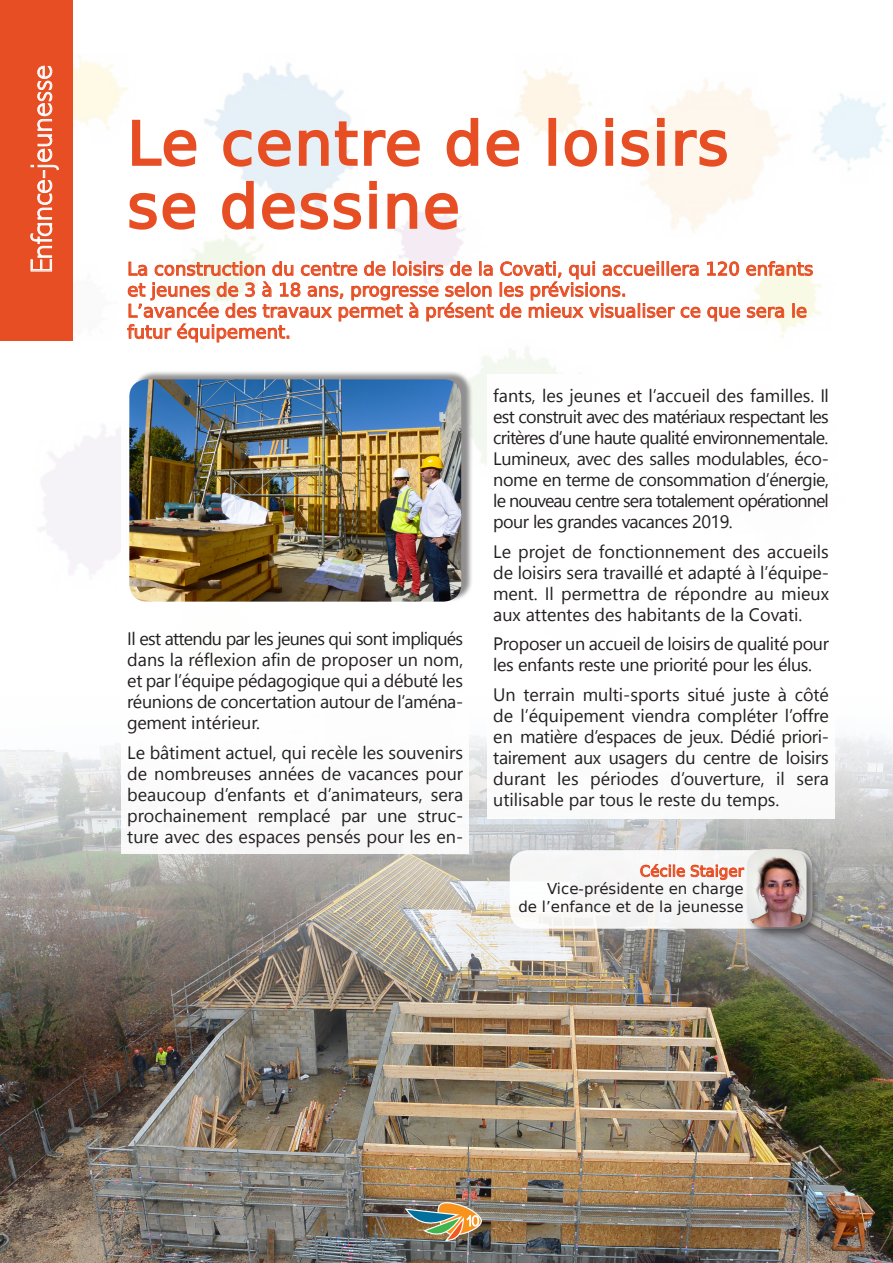
<style>
.page{position:relative;width:893px;height:1263px;background:#fff}
.page>*{position:absolute;margin:0;border:0;box-sizing:border-box;transform-origin:0 0}
.t1{font:60px "DejaVu Sans";letter-spacing:.03em;color:#e84e24}
.t2{font:300 30px "Petita";letter-spacing:.02em;color:#fff}
.t3{font:18px/21px "Nirmala UI";letter-spacing:-.02em;color:#231f20;text-align:justify}
.t4{font:18px/21px "DejaVu Sans";color:#e84e24}
.t5{font:15px/18px "DejaVu Sans";color:#231f20;text-align:right}
.s1{color:#e84e24}
</style>
<div class="page">
<img style="left:0;top:0;width:890px;height:575px">
<img style="left:0;top:735px;width:893px;height:528px">
<img style="left:405px;top:1202px;width:78px;height:39px">
<div style="left:0;top:0;width:72px;height:340px;background:#e84e24"></div>
<svg style="left:30px;top:65px;width:29px;height:207px"></svg>
<svg style="left:131px;top:119px;width:66px;height:49px"></svg>
<svg style="left:222px;top:129px;width:70px;height:39px;background:#e8c2bb"></svg>
<svg style="left:298px;top:120px;width:123px;height:48px"></svg>
<svg style="left:446px;top:117px;width:33px;height:51px"></svg>
<svg style="left:485px;top:129px;width:35px;height:39px"></svg>
<div style="left:548px;top:118px;width:8px;height:48px;border:2px solid #e84e24"></div>
<svg style="left:563px;top:129px;width:35px;height:39px"></svg>
<svg style="left:604px;top:117px;width:10px;height:50px"></svg>
<svg style="left:620px;top:129px;width:30px;height:39px"></svg>
<svg style="left:656px;top:117px;width:10px;height:50px"></svg>
<svg style="left:674px;top:129px;width:54px;height:39px;background:#f6c4b1"></svg>
<svg style="left:128px;top:192px;width:68px;height:39px"></svg>
<svg style="left:221px;top:180px;width:34px;height:51px"></svg>
<svg style="left:261px;top:192px;width:101px;height:39px"></svg>
<svg style="left:368px;top:180px;width:10px;height:50px"></svg>
<svg style="left:386px;top:192px;width:32px;height:38px"></svg>
<svg style="left:424px;top:192px;width:35px;height:39px"></svg>
<svg style="left:707px;top:261px;width:32px;height:15px"></svg>
<svg style="left:746px;top:261px;width:67px;height:15px"></svg>
<svg style="left:500px;top:261px;width:201px;height:57px"></svg>
<svg style="left:707px;top:306px;width:33px;height:16px"></svg>
<svg style="left:747px;top:306px;width:37px;height:12px"></svg>
<svg style="left:793px;top:304px;width:14px;height:14px"></svg>
<svg style="left:127px;top:261px;width:367px;height:82px"></svg>
<div style="left:121px;top:368px;width:348px;height:486px;background:#fff"></div>
<div style="left:132px;top:370px;width:341px;height:231px;background:#231f20;opacity:.5"></div>
<img style="left:129px;top:379px;width:332px;height:223px">
<div style="left:487px;top:374px;width:348px;height:445px;background:#fff"></div>
<div style="left:510px;top:850px;width:302px;height:79px;background:#f6f6f6;border-radius:18px"></div>
<svg style="left:640px;top:864px;width:105px;height:16px"></svg>
<div style="left:745px;top:847px;width:76px;height:94px;background:#231f20;opacity:.65"></div>
<img style="left:747px;top:849px;width:59px;height:78px">
<p class="t2" style="left:24px;top:273px;width:210px;rotate:-90deg">Enfance-jeunesse</p>
<p class="t1" style="left:127px;top:91px;width:603px">Le centre de loisirs</p>
<p class="t1" style="left:127px;top:154px;width:334px">se dessine</p>
<p class="t4" style="left:127px;top:258px;width:688px">La construction du centre de loisirs de la Covati, qui accueillera 120 enfants et jeunes de 3 à 18 ans, progresse selon les prévisions.</p>
<p class="t4" style="left:127px;top:300px;width:681px">L’avancée des travaux permet à présent de mieux visualiser ce que sera le futur équipement.</p>
<p class="t3" style="left:127px;top:627px;width:337px">Il est attendu par les jeunes qui sont impliqués dans la réflexion afin de proposer un nom, et par l’équipe pédagogique qui a débuté les réunions de concertation autour de l’aména&shy;gement intérieur.</p>
<p class="t3" style="left:127px;top:741px;width:337px">Le bâtiment actuel, qui recèle les souvenirs de nombreuses années de vacances pour beaucoup d’enfants et d’animateurs, sera prochainement remplacé par une struc&shy;ture avec des espaces pensés pour les en-</p>
<p class="t3" style="left:493px;top:384px;width:337px">fants, les jeunes et l’accueil des familles. Il est construit avec des matériaux respectant les critères d’une haute qualité environnementale.</p>
<p class="t3" style="left:493px;top:447px;width:337px">Lumineux, avec des salles modulables, éco&shy;nome en terme de consommation d’énergie, le nouveau centre sera totalement opérationnel pour les grandes vacances 2019.</p>
<p class="t3" style="left:493px;top:540px;width:337px">Le projet de fonctionnement des accueils de loisirs sera travaillé et adapté à l’équipe&shy;ment. Il permettra de répondre au mieux aux attentes des habitants de la Covati.</p>
<p class="t3" style="left:493px;top:632px;width:337px">Proposer un accueil de loisirs de qualité pour les enfants reste une priorité pour les élus.</p>
<p class="t3" style="left:493px;top:683px;width:337px">Un terrain multi-sports situé juste à côté de l’équipement viendra compléter l’offre en matière d’espaces de jeux. Dédié priori&shy;tairement aux usagers du centre de loisirs durant les périodes d’ouverture, il sera utilisable par tous le reste du temps.</p>
<p class="t5" style="left:518px;top:862px;width:227px"><span class="s1">Cécile Staiger<br></span>Vice-présidente en charge<br>de l’enfance et de la jeunesse</p>
</div>
